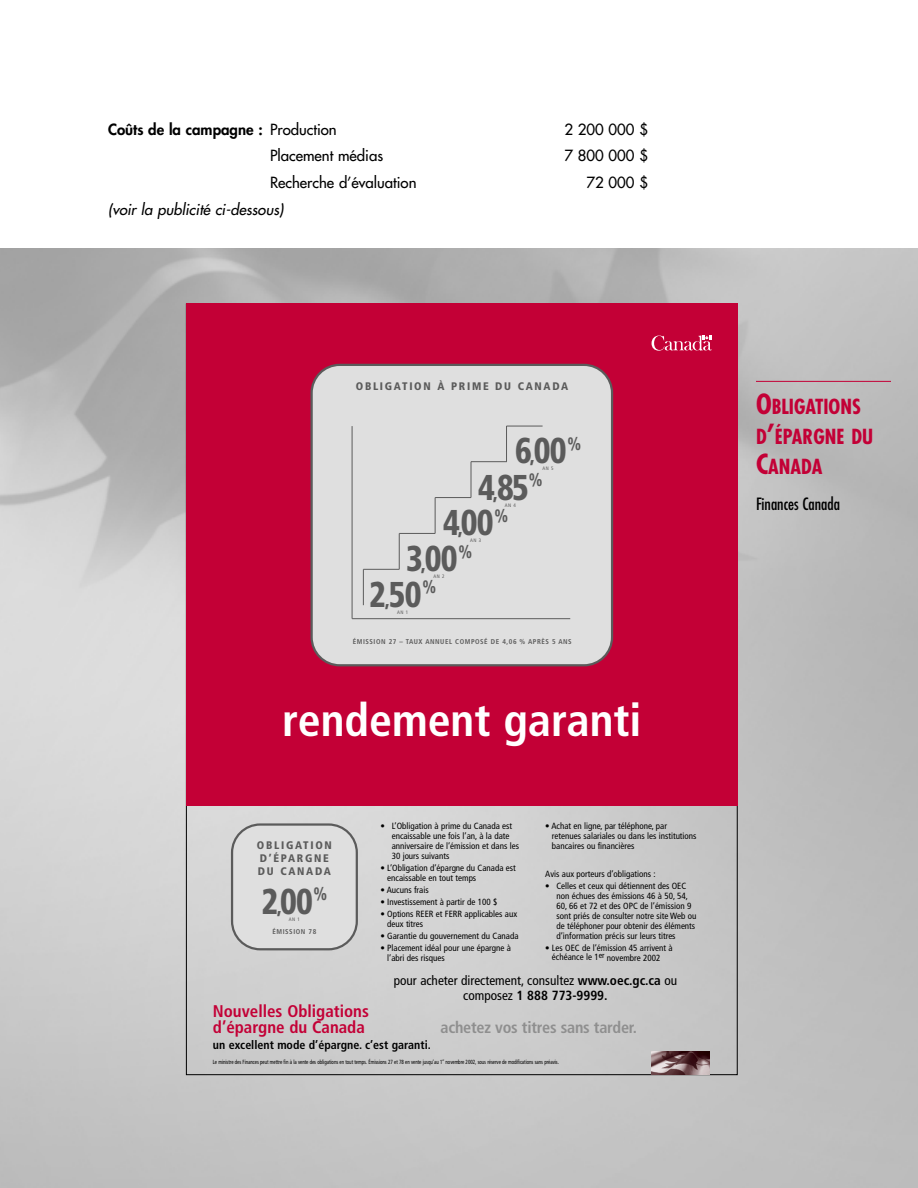
<style>
.page{position:relative;width:918px;height:1188px;background:#fff}
.page>*{position:absolute;margin:0;border:0;box-sizing:border-box;transform-origin:0 0}
.t1{font:700 condensed 45.9px "Frutiger";color:#fff}
.t2{font:900 condensed 35.85px "Frutiger";letter-spacing:-.025em;color:#5b5b5b;scale:.9 1}
.t3{font:700 condensed 20.25px/30px "Futura";color:#c30036}
.t4{font:700 condensed 16.95px/17px "Frutiger";color:#c30036}
.t5{font:condensed 16.5px "Futura";color:#000}
.t6{font:700 condensed 16.2px "Frutiger";letter-spacing:-.015em;color:#8f8f8f}
.t7{font:15px "Futura";color:#000}
.t8{font:800 15px "Futura";color:#000}
.t9{font:italic 15px "Futura";color:#000}
.t10{font:condensed 13.2px/15px "Frutiger";color:#000;text-align:center}
.t11{font:700 condensed 12px "Frutiger";color:#000}
.t12{font:900 condensed 10.95px/13.2px "Frutiger";letter-spacing:.155em;color:#5b5b5b}
.t13{font:condensed 9px/9.9px "Frutiger";color:#000}
.t14{font:700 condensed 7.05px "Frutiger";letter-spacing:.08em;color:#5b5b5b}
.t15{font:condensed 6px "Frutiger";letter-spacing:-.01em;color:#000;scale:.85 1}
.t16{font:condensed 4.95px "Frutiger";letter-spacing:.095em;color:#5b5b5b}
.s1{font-weight:400}
.s2{font-size:19.95px}
.s3{font-weight:700}
.s4{font-size:27px}
</style>
<div class="page">
<img style="left:0;top:248px;width:918px;height:940px">
<hr style="left:756px;top:381px;width:135px;height:1px;background:#c30036">
<div style="left:186px;top:304px;width:552px;height:502px;background:#c30036"></div>
<svg style="left:652px;top:335px;width:60px;height:16px"></svg>
<img style="left:652px;top:1051px;width:58px;height:23px">
<div style="left:311px;top:364px;width:302px;height:302px;background:#dfdfdf"></div>
<hr style="left:363px;top:569px;width:36px;height:1px;background:#5b5b5b">
<hr style="left:399px;top:533px;width:36px;height:1px;background:#5b5b5b">
<hr style="left:435px;top:497px;width:36px;height:1px;background:#5b5b5b">
<hr style="left:471px;top:461px;width:36px;height:1px;background:#5b5b5b">
<hr style="left:363px;top:569px;width:1px;height:36px;background:#5b5b5b">
<hr style="left:399px;top:533px;width:1px;height:36px;background:#5b5b5b">
<hr style="left:435px;top:498px;width:1px;height:35px;background:#5b5b5b">
<hr style="left:471px;top:462px;width:1px;height:36px;background:#5b5b5b">
<hr style="left:507px;top:426px;width:36px;height:1px;background:#5b5b5b">
<hr style="left:352px;top:426px;width:1px;height:193px;background:#5b5b5b">
<hr style="left:352px;top:618px;width:218px;height:1px;background:#5b5b5b">
<hr style="left:506px;top:426px;width:1px;height:36px;background:#5b5b5b">
<svg style="left:231px;top:823px;width:127px;height:127px;background:#d6d6d6"></svg>
<h3 class="t8" style="left:108px;top:122px;width:230px">Coûts de la campagne : <span class="s1">Production</span></h3>
<h3 class="t7" style="left:564px;top:121px;width:85px">2 200 000 $</h3>
<h3 class="t7" style="left:270px;top:148px;width:115px">Placement médias</h3>
<h3 class="t7" style="left:564px;top:148px;width:85px">7 800 000 $</h3>
<h3 class="t7" style="left:270px;top:175px;width:148px">Recherche d’évaluation</h3>
<h3 class="t7" style="left:586px;top:175px;width:63px">72 000 $</h3>
<h3 class="t9" style="left:108px;top:202px;width:177px">(voir la publicité ci-dessous)</h3>
<p class="t12" style="left:356px;top:380px;width:214px">OBLIGATION À PRIME DU CANADA</p>
<h2 class="t2" style="left:515px;top:436px;width:75px">6<span class="s2">,</span>00<sup>%</sup></h2>
<p class="t16" style="left:543px;top:466px;width:13px">AN 5</p>
<h2 class="t2" style="left:478px;top:473px;width:73px">4<span class="s2">,</span>85<sup>%</sup></h2>
<p class="t16" style="left:505px;top:503px;width:13px">AN 4</p>
<h2 class="t2" style="left:443px;top:509px;width:74px">4<span class="s2">,</span>00<sup>%</sup></h2>
<p class="t16" style="left:470px;top:539px;width:13px">AN 3</p>
<h2 class="t2" style="left:406px;top:544px;width:75px">3<span class="s2">,</span>00<sup>%</sup></h2>
<p class="t16" style="left:434px;top:574px;width:13px">AN 2</p>
<h2 class="t2" style="left:369px;top:580px;width:76px">2<span class="s2">,</span>50<sup>%</sup></h2>
<p class="t16" style="left:397px;top:610px;width:13px">AN 1</p>
<p class="t14" style="left:353px;top:639px;width:220px">ÉMISSION 27 – TAUX ANNUEL COMPOSÉ DE 4,06 % APRÈS 5 ANS</p>
<h1 class="t1" style="left:282px;top:702px;width:361px">rendement garanti</h1>
<p class="t12" style="left:257px;top:839px;width:77px">OBLIGATION<br>D’ÉPARGNE<br>DU CANADA</p>
<h2 class="t2" style="left:261px;top:887px;width:75px">2<span class="s2">,</span>00<sup>%</sup></h2>
<p class="t16" style="left:289px;top:917px;width:13px">AN 1</p>
<p class="t14" style="left:273px;top:929px;width:45px">ÉMISSION 78</p>
<h3 class="t4" style="left:213px;top:1004px;width:158px">Nouvelles Obligations d’épargne du Canada</h3>
<p class="t13" style="left:552px;top:822px;width:146px;text-indent:-7px">• Achat en ligne, par téléphone, par retenues salariales ou dans les institutions bancaires ou financières</p>
<p class="t13" style="left:545px;top:870px;width:112px">Avis aux porteurs d’obligations :</p>
<p class="t13" style="left:556px;top:882px;width:142px;text-indent:-11px">• Celles et ceux qui détiennent des OEC non échues des émissions 46 à 50, 54, 60, 66 et 72 et des OPC de l’émission 9 sont priés de consulter notre site Web ou de téléphoner pour obtenir des éléments d’information précis sur leurs titres</p>
<p class="t13" style="left:552px;top:943px;width:122px;text-indent:-7px">• Les OEC de l’émission 45 arrivent à échéance le 1<sup>er</sup> novembre 2002</p>
<h3 class="t10" style="left:394px;top:974px;width:285px">pour acheter directement, consultez <span class="s3">www.oec.gc.ca</span> ou composez <span class="s3">1 888 773-9999.</span></h3>
<p class="t13" style="left:392px;top:822px;width:129px;text-indent:-11px">• L’Obligation à prime du Canada est encaissable une fois l’an, à la date anniversaire de l’émission et dans les<br>30 jours suivants</p>
<p class="t13" style="left:387px;top:863px;width:130px;text-indent:-7px">• L’Obligation d’épargne du Canada est encaissable en tout temps</p>
<p class="t13" style="left:380px;top:885px;width:50px">• Aucuns frais</p>
<p class="t13" style="left:380px;top:897px;width:119px">• Investissement à partir de 100 $</p>
<p class="t13" style="left:387px;top:909px;width:132px;text-indent:-7px">• Options REER et FERR applicables aux deux titres</p>
<p class="t13" style="left:380px;top:931px;width:140px">• Garantie du gouvernement du Canada</p>
<p class="t13" style="left:387px;top:943px;width:125px;text-indent:-7px">• Placement idéal pour une épargne à l’abri des risques</p>
<h3 class="t6" style="left:441px;top:1021px;width:198px">achetez vos titres sans tarder.</h3>
<h3 class="t11" style="left:213px;top:1040px;width:219px">un excellent mode d’épargne. c’est garanti.</h3>
<p class="t15" style="left:213px;top:1059px;width:409px">Le ministre des Finances peut mettre fin à la vente des obligations en tout temps. Émissions 27 et 78 en vente jusqu’au 1<sup>er</sup> novembre 2002, sous réserve de modifications sans préavis.</p>
<h3 class="t3" style="left:756px;top:394px;width:119px"><span class="s4">O</span>BLIGATIONS<br>D<span class="s4">’</span>ÉPARGNE DU<br><span class="s4">C</span>ANADA</h3>
<h3 class="t5" style="left:756px;top:496px;width:86px">Finances Canada</h3>
</div>
